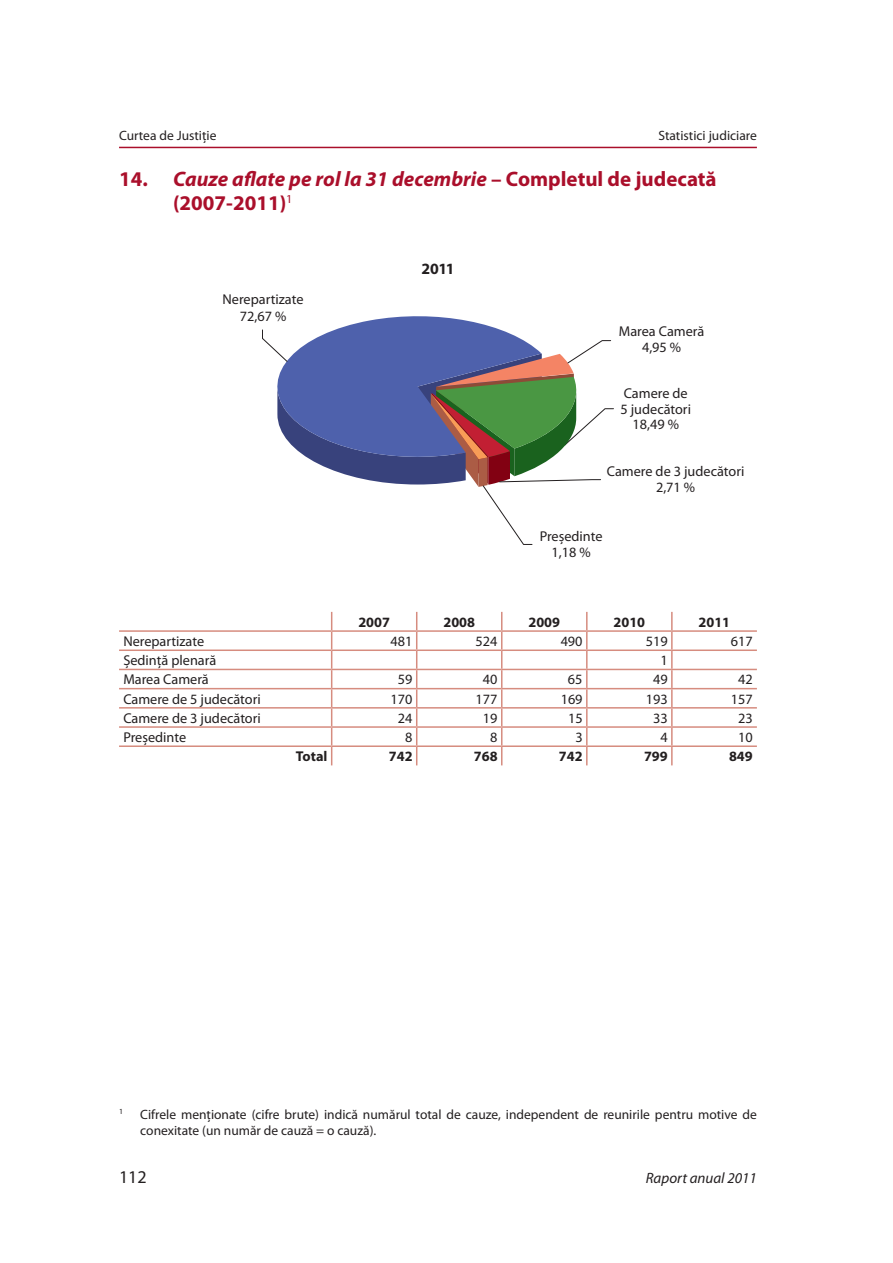
<style>
.page{position:relative;width:893px;height:1263px;background:#fff}
.page>*{position:absolute;margin:0;border:0;box-sizing:border-box;transform-origin:0 0}
.t1{font:700 21px/24px "Myriad Pro";color:#aa0f2b}
.t2{font:18px "Myriad Pro";color:#231f20}
.t3{font:700 15.75px "Myriad Pro";color:#231f20}
.t4{font:italic 15px "Myriad Pro";color:#231f20}
.t5{font:14.25px/15.8px "Myriad Pro";color:#231f20;text-align:center}
.t6{font:700 14.25px "Myriad Pro";color:#231f20}
.t7{font:13.5px/16.5px "Myriad Pro";color:#231f20}
.t8{font:7.8px "Myriad Pro";color:#231f20}
.s1{font-style:italic}
</style>
<div class="page">
<hr style="left:119px;top:147px;width:638px;height:1px;background:#aa0f2b">
<svg style="left:262px;top:316px;width:352px;height:229px"></svg>
<hr style="left:119px;top:630px;width:213px;height:2px;background:#d68c7f">
<hr style="left:332px;top:630px;width:85px;height:2px;background:#d68c7f">
<hr style="left:417px;top:630px;width:85px;height:2px;background:#d68c7f">
<hr style="left:502px;top:630px;width:85px;height:2px;background:#d68c7f">
<hr style="left:587px;top:630px;width:85px;height:2px;background:#d68c7f">
<hr style="left:672px;top:630px;width:85px;height:2px;background:#d68c7f">
<hr style="left:119px;top:649px;width:213px;height:2px;background:#d68c7f">
<hr style="left:332px;top:649px;width:85px;height:2px;background:#d68c7f">
<hr style="left:417px;top:649px;width:85px;height:2px;background:#d68c7f">
<hr style="left:502px;top:649px;width:85px;height:2px;background:#d68c7f">
<hr style="left:587px;top:649px;width:85px;height:2px;background:#d68c7f">
<hr style="left:672px;top:649px;width:85px;height:2px;background:#d68c7f">
<hr style="left:119px;top:669px;width:213px;height:1px;background:#d68c7f">
<hr style="left:332px;top:669px;width:85px;height:1px;background:#d68c7f">
<hr style="left:417px;top:669px;width:85px;height:1px;background:#d68c7f">
<hr style="left:502px;top:669px;width:85px;height:1px;background:#d68c7f">
<hr style="left:587px;top:669px;width:85px;height:1px;background:#d68c7f">
<hr style="left:672px;top:669px;width:85px;height:1px;background:#d68c7f">
<hr style="left:119px;top:688px;width:213px;height:1px;background:#d68c7f">
<hr style="left:332px;top:688px;width:85px;height:1px;background:#d68c7f">
<hr style="left:417px;top:688px;width:85px;height:1px;background:#d68c7f">
<hr style="left:502px;top:688px;width:85px;height:1px;background:#d68c7f">
<hr style="left:587px;top:688px;width:85px;height:1px;background:#d68c7f">
<hr style="left:672px;top:688px;width:85px;height:1px;background:#d68c7f">
<hr style="left:119px;top:707px;width:213px;height:2px;background:#d68c7f">
<hr style="left:332px;top:707px;width:85px;height:2px;background:#d68c7f">
<hr style="left:417px;top:707px;width:85px;height:2px;background:#d68c7f">
<hr style="left:502px;top:707px;width:85px;height:2px;background:#d68c7f">
<hr style="left:587px;top:707px;width:85px;height:2px;background:#d68c7f">
<hr style="left:672px;top:707px;width:85px;height:2px;background:#d68c7f">
<hr style="left:119px;top:726px;width:213px;height:2px;background:#d68c7f">
<hr style="left:332px;top:726px;width:85px;height:2px;background:#d68c7f">
<hr style="left:417px;top:726px;width:85px;height:2px;background:#d68c7f">
<hr style="left:502px;top:726px;width:85px;height:2px;background:#d68c7f">
<hr style="left:587px;top:726px;width:85px;height:2px;background:#d68c7f">
<hr style="left:672px;top:726px;width:85px;height:2px;background:#d68c7f">
<hr style="left:119px;top:745px;width:213px;height:2px;background:#d68c7f">
<hr style="left:332px;top:745px;width:85px;height:2px;background:#d68c7f">
<svg style="left:331px;top:612px;width:1px;height:153px"></svg>
<hr style="left:417px;top:745px;width:85px;height:2px;background:#d68c7f">
<svg style="left:416px;top:612px;width:1px;height:153px"></svg>
<hr style="left:502px;top:745px;width:85px;height:2px;background:#d68c7f">
<svg style="left:501px;top:612px;width:1px;height:153px"></svg>
<hr style="left:587px;top:745px;width:85px;height:2px;background:#d68c7f">
<svg style="left:586px;top:612px;width:2px;height:153px"></svg>
<hr style="left:672px;top:745px;width:85px;height:2px;background:#d68c7f">
<svg style="left:671px;top:612px;width:2px;height:153px"></svg>
<p class="t7" style="left:119px;top:127px;width:99px">Curtea de Justiție</p>
<p class="t7" style="left:658px;top:127px;width:100px">Statistici judiciare</p>
<h1 class="t1" style="left:173px;top:167px;width:545px;text-indent:-54px">14. <span class="s1">Cauze aflate pe rol la 31 decembrie</span> – Completul de judecată (2007-2011)<sup>1</sup></h1>
<p class="t5" style="left:223px;top:290px;width:82px;line-height:17.2px">Nerepartizate<br>72,67 %</p>
<p class="t3" style="left:421px;top:260px;width:34px">2011</p>
<p class="t5" style="left:619px;top:324px;width:87px">Marea Cameră<br>4,95 %</p>
<p class="t5" style="left:620px;top:385px;width:72px">Camere de<br>5 judecători<br>18,49 %</p>
<p class="t5" style="left:607px;top:463px;width:139px">Camere de 3 judecători<br>2,71 %</p>
<p class="t5" style="left:540px;top:528px;width:64px">Președinte<br>1,18 %</p>
<p class="t6" style="left:358px;top:614px;width:33px">2007</p>
<p class="t6" style="left:443px;top:614px;width:33px">2008</p>
<p class="t6" style="left:528px;top:614px;width:33px">2009</p>
<p class="t6" style="left:613px;top:614px;width:33px">2010</p>
<p class="t6" style="left:699px;top:614px;width:33px">2011</p>
<p class="t5" style="left:123px;top:633px;width:82px">Nerepartizate</p>
<p class="t5" style="left:391px;top:633px;width:23px">481</p>
<p class="t5" style="left:476px;top:633px;width:23px">524</p>
<p class="t5" style="left:561px;top:633px;width:23px">490</p>
<p class="t5" style="left:646px;top:633px;width:23px">519</p>
<p class="t5" style="left:731px;top:633px;width:23px">617</p>
<p class="t5" style="left:123px;top:652px;width:94px">Ședinţă plenară</p>
<p class="t5" style="left:660px;top:652px;width:9px">1</p>
<p class="t5" style="left:123px;top:671px;width:87px">Marea Cameră</p>
<p class="t5" style="left:398px;top:671px;width:16px">59</p>
<p class="t5" style="left:483px;top:671px;width:16px">40</p>
<p class="t5" style="left:568px;top:671px;width:16px">65</p>
<p class="t5" style="left:653px;top:671px;width:16px">49</p>
<p class="t5" style="left:738px;top:671px;width:16px">42</p>
<p class="t5" style="left:123px;top:691px;width:139px">Camere de 5 judecători</p>
<p class="t5" style="left:391px;top:691px;width:23px">170</p>
<p class="t5" style="left:476px;top:691px;width:23px">177</p>
<p class="t5" style="left:561px;top:691px;width:23px">169</p>
<p class="t5" style="left:646px;top:691px;width:23px">193</p>
<p class="t5" style="left:731px;top:691px;width:23px">157</p>
<p class="t5" style="left:123px;top:710px;width:139px">Camere de 3 judecători</p>
<p class="t5" style="left:398px;top:710px;width:16px">24</p>
<p class="t5" style="left:483px;top:710px;width:16px">19</p>
<p class="t5" style="left:568px;top:710px;width:16px">15</p>
<p class="t5" style="left:653px;top:710px;width:16px">33</p>
<p class="t5" style="left:738px;top:710px;width:16px">23</p>
<p class="t5" style="left:123px;top:729px;width:64px">Președinte</p>
<p class="t5" style="left:405px;top:729px;width:9px">8</p>
<p class="t5" style="left:490px;top:729px;width:9px">8</p>
<p class="t5" style="left:575px;top:729px;width:9px">3</p>
<p class="t5" style="left:660px;top:729px;width:9px">4</p>
<p class="t5" style="left:738px;top:729px;width:16px">10</p>
<p class="t6" style="left:296px;top:748px;width:33px">Total</p>
<p class="t6" style="left:389px;top:748px;width:25px">742</p>
<p class="t6" style="left:474px;top:748px;width:25px">768</p>
<p class="t6" style="left:559px;top:748px;width:25px">742</p>
<p class="t6" style="left:644px;top:748px;width:25px">799</p>
<p class="t6" style="left:729px;top:748px;width:25px">849</p>
<p class="t8" style="left:119px;top:1107px;width:6px">1</p>
<p class="t7" style="left:140px;top:1106px;width:618px">Cifrele menţionate (cifre brute) indică numărul total de cauze, independent de reunirile pentru motive de conexitate (un număr de cauză = o cauză).</p>
<p class="t2" style="left:119px;top:1166px;width:29px">112</p>
<p class="t4" style="left:646px;top:1168px;width:113px">Raport anual 2011</p>
</div>
